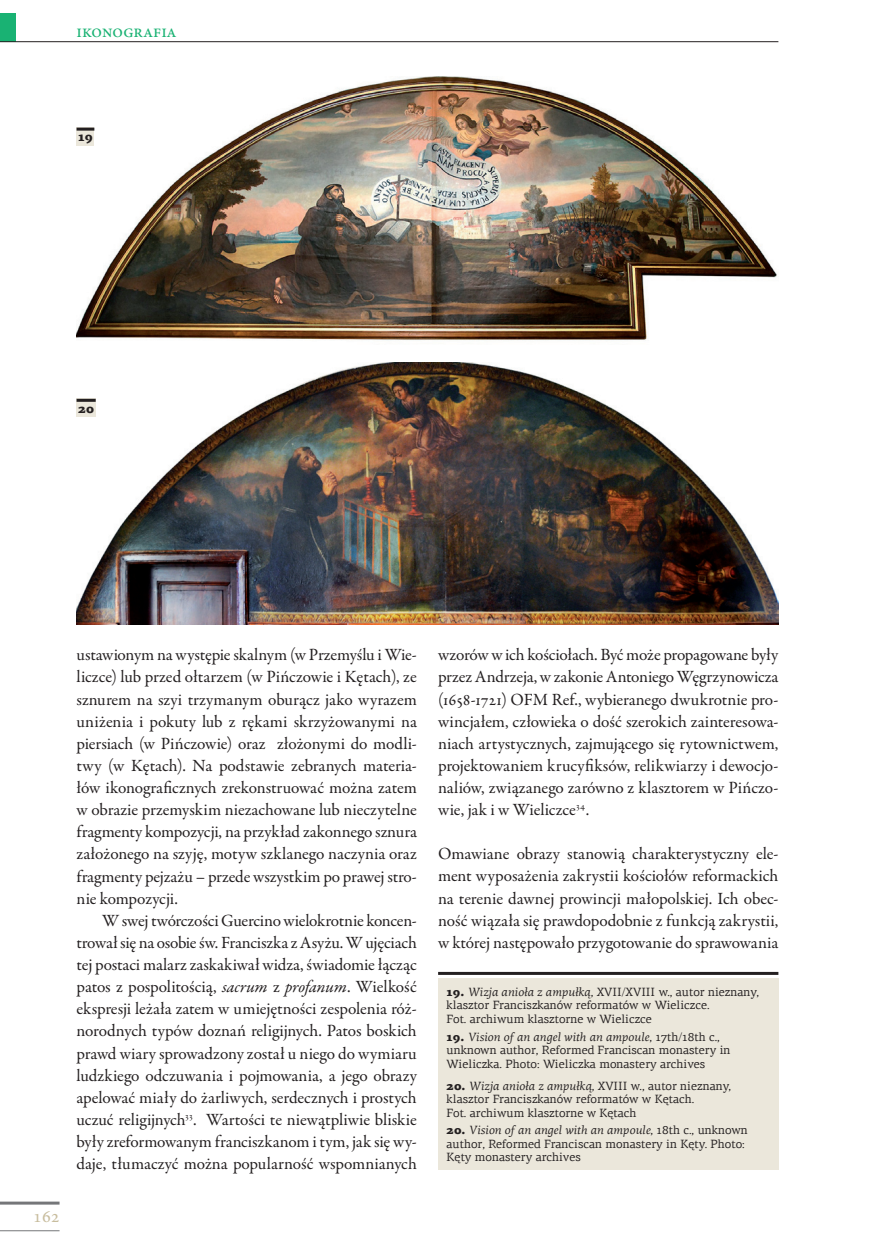
<style>
.page{position:relative;width:872px;height:1255px;background:#fff}
.page>*{position:absolute;margin:0;border:0;box-sizing:border-box;transform-origin:0 0}
.t1{font:18px "Minion Pro";color:#19b273}
.t2{font:18px "Minion Pro";color:#c8bd9e}
.t3{font:17.25px/22px "Garamond Premr Pro";letter-spacing:-.005em;color:#231f20;text-align:justify}
.t4{font:900 12.75px "PF Agora Serif Pro";color:#231f20}
.t5{font:12px/13.5px "PF Agora Serif Pro";color:#231f20}
.s1{font-style:italic}
.s2{font-weight:900}
</style>
<div class="page">
<hr style="left:0;top:1201px;width:60px;height:3px;background:#757679">
<hr style="left:0;top:1230px;width:60px;height:1px;background:#757679">
<div style="left:0;top:13px;width:16px;height:29px;background:#19b273"></div>
<hr style="left:0;top:41px;width:778px;height:1px;background:#231f20">
<div style="left:438px;top:978px;width:340px;height:191px;background:#ebe7db"></div>
<hr style="left:438px;top:971px;width:340px;height:3px;background:#231f20">
<img style="left:77px;top:76px;width:700px;height:265px">
<img style="left:77px;top:362px;width:701px;height:263px">
<div style="left:77px;top:128px;width:17px;height:18px;background:#ebe7db"></div>
<hr style="left:77px;top:128px;width:17px;height:3px;background:#231f20">
<div style="left:77px;top:399px;width:19px;height:18px;background:#ebe7db"></div>
<hr style="left:77px;top:399px;width:19px;height:3px;background:#231f20">
<p class="t1" style="left:77px;top:20px;width:102px">ikonografia</p>
<p class="t4" style="left:78px;top:129px;width:16px">19</p>
<p class="t4" style="left:78px;top:400px;width:17px">20</p>
<p class="t2" style="left:33px;top:1204px;width:28px">162</p>
<p class="t3" style="left:77px;top:644px;width:342px">ustawionym na występie skalnym (w Przemyślu i Wie&shy;liczce) lub przed ołtarzem (w Pińczowie i Kętach), ze sznurem na szyi trzymanym oburącz jako wyrazem uniżenia i pokuty lub z rękami skrzyżowanymi na piersiach (w Pińczowie) oraz złożonymi do modli&shy;twy (w Kętach). Na podstawie zebranych materia&shy;łów ikonograficznych zrekonstruować można zatem w obrazie przemyskim niezachowane lub nieczytelne fragmenty kompozycji, na przykład zakonnego sznura założonego na szyję, motyw szklanego naczynia oraz fragmenty pejzażu – przede wszystkim po prawej stro&shy;nie kompozycji.</p>
<p class="t3" style="left:77px;top:909px;width:342px;text-indent:26px">W swej twórczości Guercino wielokrotnie koncen&shy;trował się na osobie św. Franciszka z Asyżu. W ujęciach tej postaci malarz zaskakiwał widza, świadomie łącząc patos z pospolitością, <span class="s1">sacrum</span> z <span class="s1">profanum</span>. Wielkość ekspresji leżała zatem w umiejętności zespolenia róż&shy;norodnych typów doznań religijnych. Patos boskich prawd wiary sprowadzony został u niego do wymiaru ludzkiego odczuwania i pojmowania, a jego obrazy apelować miały do żarliwych, serdecznych i prostych uczuć religijnych<sup>33</sup>. Wartości te niewątpliwie bliskie były zreformowanym franciszkanom i tym, jak się wy&shy;daje, tłumaczyć można popularność wspomnianych</p>
<p class="t3" style="left:438px;top:644px;width:342px">wzorów wich kościołach. Być może propagowane były przez Andrzeja, wzakonie Antoniego Węgrzynowicza (1658-1721) OFM Ref., wybieranego dwukrotnie pro&shy;wincjałem, człowieka o dość szerokich zainteresowa&shy;niach artystycznych, zajmującego się rytownictwem, projektowaniem krucyfiksów, relikwiarzy i dewocjo&shy;naliów, związanego zarówno z klasztorem w Pińczo&shy;wie, jak i w Wieliczce<sup>34</sup>.</p>
<p class="t3" style="left:438px;top:843px;width:342px">Omawiane obrazy stanowią charakterystyczny ele&shy;ment wyposażenia zakrystii kościołów reformackich na terenie dawnej prowincji małopolskiej. Ich obec&shy;ność wiązała się prawdopodobnie z funkcją zakrystii, w której następowało przygotowanie do sprawowania</p>
<p class="t5" style="left:446px;top:984px;width:314px"><span class="s2">19.</span> <span class="s1">Wizja anioła z ampułką</span>, XVII/XVIII w., autor nieznany, klasztor Franciszkanów reformatów w Wieliczce.<br>Fot. archiwum klasztorne w Wieliczce</p>
<p class="t5" style="left:446px;top:1029px;width:285px"><span class="s2">19.</span> <span class="s1">Vision of an angel with an ampoule</span>, 17th/18th c., unknown author, Reformed Franciscan monastery in<br>Wieliczka. Photo: Wieliczka monastery archives</p>
<p class="t5" style="left:446px;top:1078px;width:286px"><span class="s2">20.</span> <span class="s1">Wizja anioła z ampułką</span>, XVIII w., autor nieznany, klasztor Franciszkanów reformatów w Kętach.<br>Fot. archiwum klasztorne w Kętach</p>
<p class="t5" style="left:446px;top:1123px;width:303px"><span class="s2">20.</span> <span class="s1">Vision of an angel with an ampoule</span>, 18th c., unknown author, Reformed Franciscan monastery in Kęty. Photo:<br>Kęty monastery archives</p>
</div>
